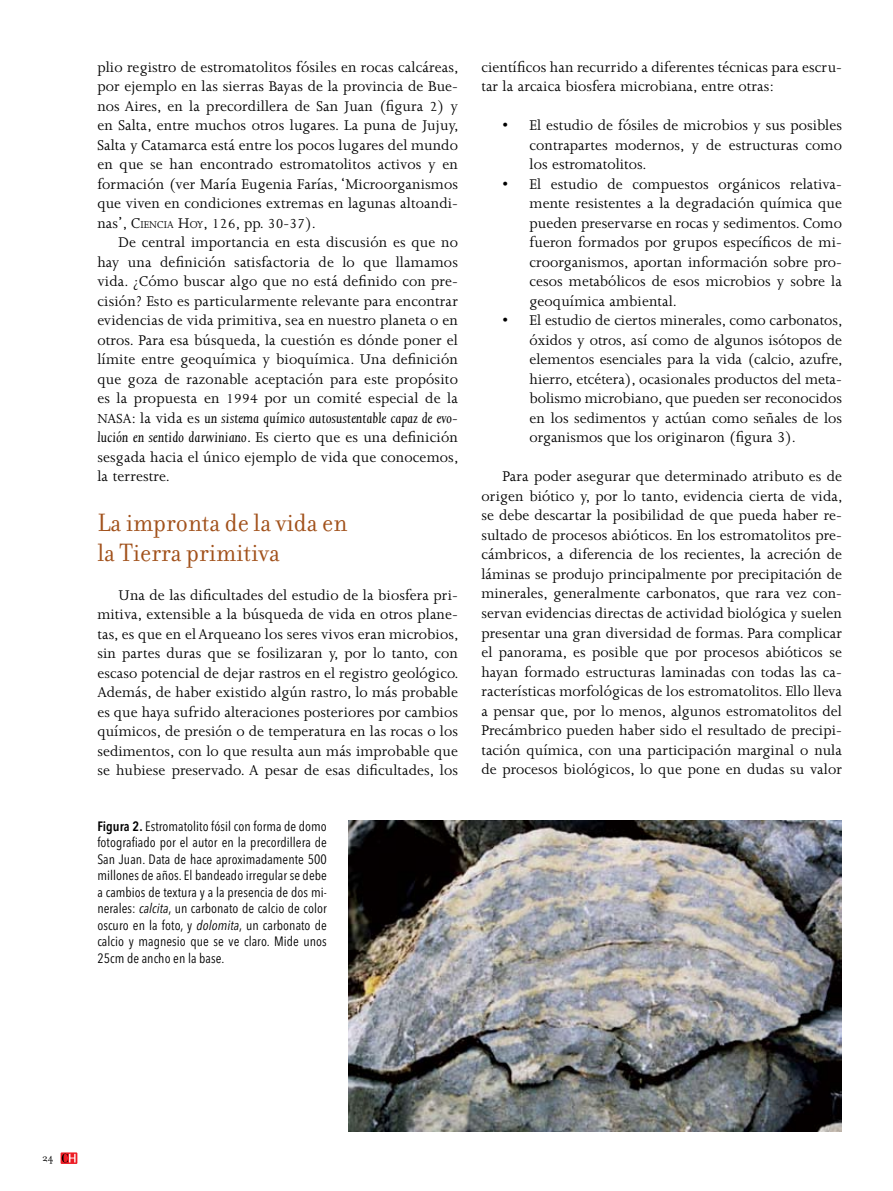
<style>
.page{position:relative;width:893px;height:1191px;background:#fff}
.page>*{position:absolute;margin:0;border:0;box-sizing:border-box;transform-origin:0 0}
.t1{font:27px/30px "Filosofia";color:#a1511b;scale:.95 1}
.t2{font:16.2px/19.5px "Joanna";letter-spacing:.005em;color:#000;text-align:justify}
.t3{font:condensed 13.5px/16.5px "Avenir Next LT Pro";letter-spacing:.005em;color:#000;text-align:justify}
.t4{font:11.25px "Filosofia";color:#000}
.s1{font-size:15px}
.s2{font-style:inherit}
.s3{font-size:11.4px}
.s4{font-style:italic}
.s5{font-weight:600}
</style>
<div class="page">
<img style="left:348px;top:820px;width:494px;height:311px">
<svg style="left:61px;top:1152px;width:16px;height:12px"></svg>
<svg style="left:62px;top:1153px;width:14px;height:9px"></svg>
<p class="t2" style="left:97px;top:57px;width:363px">plio registro de estromatolitos fósiles en rocas calcáreas, por ejemplo en las sierras Bayas de la provincia de Bue&shy;nos Aires, en la precordillera de San Juan (figura <span class="s1">2</span>) y en Salta, entre muchos otros lugares. La puna de Jujuy, Salta y Catamarca está entre los pocos lugares del mundo en que se han encontrado estromatolitos activos y en formación (ver María Eugenia Farías, ‘Microorganismos que viven en condiciones extremas en lagunas altoandi&shy;nas’, <span class="s2">C</span><span class="s3">IENCIA</span> <span class="s2">H</span><span class="s3">OY</span>, <span class="s1">126</span>, pp. <span class="s1">30</span>-<span class="s1">37</span>).</p>
<p class="t2" style="left:97px;top:233px;width:363px;text-indent:21px">De central importancia en esta discusión es que no hay una definición satisfactoria de lo que llamamos vida. ¿Cómo buscar algo que no está definido con pre&shy;cisión? Esto es particularmente relevante para encontrar evidencias de vida primitiva, sea en nuestro planeta o en otros. Para esa búsqueda, la cuestión es dónde poner el límite entre geoquímica y bioquímica. Una definición que goza de razonable aceptación para este propósito es la propuesta en <span class="s1">1994</span> por un comité especial de la <span class="s1">NASA</span>: la vida es <span class="s4">un sistema químico autosustentable capaz de evo&shy;lución en sentido darwiniano</span>. Es cierto que es una definición sesgada hacia el único ejemplo de vida que conocemos, la terrestre.</p>
<h1 class="t1" style="left:97px;top:508px;width:264px">La impronta de la vida en la Tierra primitiva</h1>
<p class="t2" style="left:97px;top:585px;width:363px;text-indent:21px">Una de las dificultades del estudio de la biosfera pri&shy;mitiva, extensible a la búsqueda de vida en otros plane&shy;tas, es que en el Arqueano los seres vivos eran microbios, sin partes duras que se fosilizaran y, por lo tanto, con escaso potencial de dejar rastros en el registro geológico.<br>Además, de haber existido algún rastro, lo más probable es que haya sufrido alteraciones posteriores por cambios químicos, de presión o de temperatura en las rocas o los sedimentos, con lo que resulta aun más improbable que se hubiese preservado. A pesar de esas dificultades, los</p>
<p class="t3" style="left:97px;top:817px;width:231px"><span class="s5">Figura 2.</span> Estromatolito fósil con forma de domo fotografiado por el autor en la precordillera de San Juan. Data de hace aproximadamente 500 millones de años. El bandeado irregular se debe a cambios de textura y a la presencia de dos mi&shy;nerales: <span class="s4">calcita</span>, un carbonato de calcio de color oscuro en la foto, y <span class="s4">dolomita</span>, un carbonato de calcio y magnesio que se ve claro. Mide unos 25cm de ancho en la base.</p>
<p class="t2" style="left:481px;top:57px;width:362px">científicos han recurrido a diferentes técnicas para escru&shy;tar la arcaica biosfera microbiana, entre otras:</p>
<p class="t2" style="left:530px;top:116px;width:314px;text-indent:-27px">• El estudio de fósiles de microbios y sus posibles contrapartes modernos, y de estructuras como los estromatolitos.</p>
<p class="t2" style="left:530px;top:174px;width:314px;text-indent:-27px">• El estudio de compuestos orgánicos relativa&shy;mente resistentes a la degradación química que pueden preservarse en rocas y sedimentos. Como fueron formados por grupos específicos de mi&shy;croorganismos, aportan información sobre pro&shy;cesos metabólicos de esos microbios y sobre la geoquímica ambiental.</p>
<p class="t2" style="left:530px;top:311px;width:314px;text-indent:-27px">• El estudio de ciertos minerales, como carbonatos, óxidos y otros, así como de algunos isótopos de elementos esenciales para la vida (calcio, azufre, hierro, etcétera), ocasionales productos del meta&shy;bolismo microbiano, que pueden ser reconocidos en los sedimentos y actúan como señales de los organismos que los originaron (figura 3).</p>
<p class="t2" style="left:481px;top:467px;width:363px;text-indent:21px">Para poder asegurar que determinado atributo es de origen biótico y, por lo tanto, evidencia cierta de vida, se debe descartar la posibilidad de que pueda haber re&shy;sultado de procesos abióticos. En los estromatolitos pre&shy;cámbricos, a diferencia de los recientes, la acreción de láminas se produjo principalmente por precipitación de minerales, generalmente carbonatos, que rara vez con&shy;servan evidencias directas de actividad biológica y suelen presentar una gran diversidad de formas. Para complicar el panorama, es posible que por procesos abióticos se hayan formado estructuras laminadas con todas las ca&shy;racterísticas morfológicas de los estromatolitos. Ello lleva a pensar que, por lo menos, algunos estromatolitos del Precámbrico pueden haber sido el resultado de precipi&shy;tación química, con una participación marginal o nula de procesos biológicos, lo que pone en dudas su valor</p>
<p class="t4" style="left:43px;top:1151px;width:12px">24</p>
</div>
